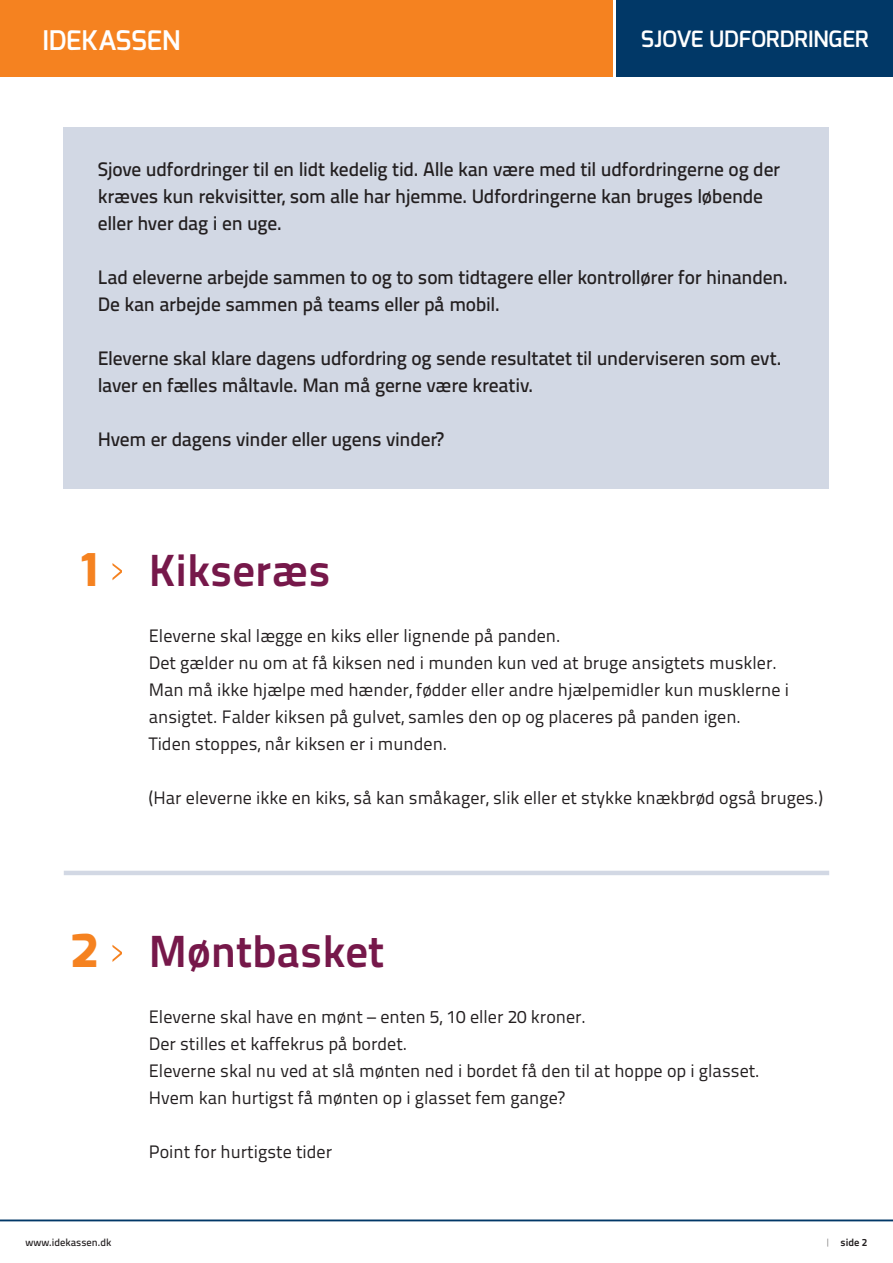
<style>
.page{position:relative;width:893px;height:1263px;background:#fff}
.page>*{position:absolute;margin:0;border:0;box-sizing:border-box;transform-origin:0 0}
.t1{font:45px "Titillium Text 25 L 800 wt";color:#76184a}
.t2{font:800 45px "Exo";color:#f58220}
.t3{font:600 27px "Exo";color:#fff}
.t4{font:600 22.5px "Exo";color:#fff}
.t5{font:19.5px/27px "Titillium Text 25 L 600 wt";letter-spacing:-.015em;color:#231f20}
.t6{font:18px/27px "Titillium Text 25 L 400 wt";color:#231f20}
.t7{font:10.5px "Titillium Text 25 L 600 wt";color:#231f20}
.t8{font:10.5px "Titillium Text 25 L 800 wt";color:#231f20}
.s1{font-family:"Titillium Text 25 L 1 wt";font-weight:400;font-size:57px}
.s2{font-family:"Titillium Text 25 L 1 wt"}
</style>
<div class="page">
<hr style="left:0;top:1220px;width:893px;height:1px;background:#013867">
<div style="left:0;top:0;width:612px;height:77px;background:#f58220"></div>
<div style="left:617px;top:0;width:276px;height:77px;background:#013867"></div>
<div style="left:64px;top:128px;width:765px;height:361px;background:#d2d8e4"></div>
<hr style="left:64px;top:871px;width:765px;height:4px;background:#d2d8e4">
<h2 class="t3" style="left:43px;top:23px;width:139px">IDEKASSEN</h2>
<p class="t4" style="left:641px;top:25px;width:229px">SJOVE UDFORDRINGER</p>
<p class="t5" style="left:98px;top:155px;width:684px">Sjove udfordringer til en lidt kedelig tid. Alle kan være med til udfordringerne og der kræves kun rekvisitter, som alle har hjemme. Udfordringerne kan bruges løbende eller hver dag i en uge.</p>
<p class="t5" style="left:98px;top:263px;width:692px">Lad eleverne arbejde sammen to og to som tidtagere eller kontrollører for hinanden.<br>De kan arbejde sammen på teams eller på mobil.</p>
<p class="t5" style="left:98px;top:344px;width:685px">Eleverne skal klare dagens udfordring og sende resultatet til underviseren som evt. laver en fælles måltavle. Man må gerne være kreativ.</p>
<p class="t5" style="left:98px;top:425px;width:347px">Hvem er dagens vinder eller ugens vinder?</p>
<p class="t2" style="left:81px;top:541px;width:44px">1 <span class="s1">›</span></p>
<p class="t1" style="left:149px;top:535px;width:183px">Kikseræs</p>
<p class="t6" style="left:149px;top:621px;width:413px">Eleverne skal lægge en kiks eller lignende på panden.</p>
<p class="t6" style="left:149px;top:648px;width:630px">Det gælder nu om at få kiksen ned i munden kun ved at bruge ansigtets muskler.</p>
<p class="t6" style="left:149px;top:675px;width:642px">Man må ikke hjælpe med hænder, fødder eller andre hjælpemidler kun musklerne i ansigtet. Falder kiksen på gulvet, samles den op og placeres på panden igen.</p>
<p class="t6" style="left:149px;top:729px;width:300px">Tiden stoppes, når kiksen er i munden.</p>
<p class="t6" style="left:149px;top:783px;width:676px">(Har eleverne ikke en kiks, så kan småkager, slik eller et stykke knækbrød også bruges.)</p>
<p class="t2" style="left:71px;top:922px;width:53px">2 <span class="s1">›</span></p>
<p class="t1" style="left:149px;top:917px;width:237px">Møntbasket</p>
<p class="t6" style="left:149px;top:1003px;width:439px">Eleverne skal have en mønt – enten 5, 10 eller 20 kroner.</p>
<p class="t6" style="left:149px;top:1030px;width:260px">Der stilles et kaffekrus på bordet.</p>
<p class="t6" style="left:149px;top:1057px;width:612px">Eleverne skal nu ved at slå mønten ned i bordet få den til at hoppe op i glasset.</p>
<p class="t6" style="left:149px;top:1084px;width:417px">Hvem kan hurtigst få mønten op i glasset fem gange?</p>
<p class="t6" style="left:149px;top:1138px;width:185px">Point for hurtigste tider</p>
<p class="t7" style="left:26px;top:1234px;width:88px">www.idekassen.dk</p>
<p class="t8" style="left:825px;top:1234px;width:44px"><span class="s2">|</span> side 2</p>
</div>
